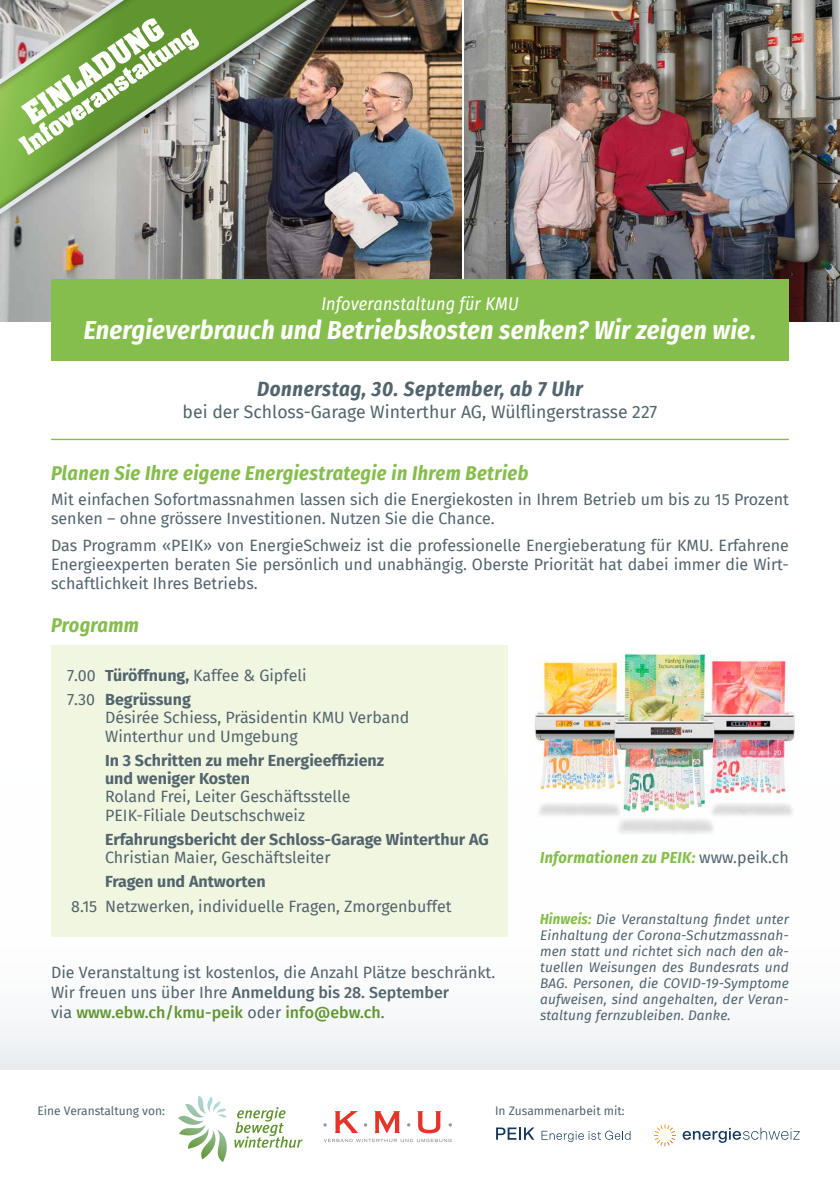
<style>
.page{position:relative;width:840px;height:1191px;background:#fff}
.page>*{position:absolute;margin:0;border:0;box-sizing:border-box;transform-origin:0 0}
.t1{font:italic 700 26px "Fira Sans Condensed";letter-spacing:.01em;color:#fff}
.t2{font:italic 700 20.6px "Fira Sans Condensed";letter-spacing:.03em;color:#52646d}
.t3{font:italic 700 20px "Fira Sans Condensed";letter-spacing:.02em;color:#85be4c}
.t4{font:italic 18px "Fira Sans Condensed";letter-spacing:.01em;color:#fff}
.t5{font:17.6px "Fira Sans";color:#52646d}
.t6{font:16px/19px "Fira Sans";color:#52646d}
.t7{font:700 16px/18.4px "Fira Sans";color:#52646d}
.t8{font:italic 700 16px "Fira Sans Condensed";letter-spacing:.02em;color:#85be4c}
.t9{font:italic 13.6px/16px "Fira Sans";letter-spacing:.01em;color:#52646d;text-align:justify}
.t10{font:12px "Fira Sans";color:#52646d}
.s1{font-weight:700}
.s2{font-weight:500}
.s3{font-weight:500;color:#609530}
.s4{font-family:"Fira Sans";font-weight:400;font-style:normal;color:#52646d}
.s5{font-family:"Fira Sans Condensed";font-weight:700;font-size:14.6px;color:#85be4c}
</style>
<div class="page">
<img style="left:0;top:0;width:461px;height:322px">
<img style="left:464px;top:0;width:375px;height:322px">
<svg style="left:0;top:645px;width:839px;height:424px"></svg>
<svg style="left:496px;top:1127px;width:38px;height:12px"></svg>
<svg style="left:541px;top:1130px;width:89px;height:12px"></svg>
<svg style="left:682px;top:1127px;width:117px;height:15px"></svg>
<svg style="left:654px;top:1124px;width:21px;height:22px"></svg>
<svg style="left:178px;top:1095px;width:124px;height:67px"></svg>
<svg style="left:323px;top:1111px;width:128px;height:31px"></svg>
<div style="left:51px;top:280px;width:737px;height:81px;background:#85be4c"></div>
<hr style="left:51px;top:439px;width:737px;height:1px;background:#85be4c">
<div style="left:51px;top:646px;width:456px;height:291px;background:#f1f6e1"></div>
<img style="left:391px;top:0;width:25px;height:248px">
<img style="left:0;top:0;width:391px;height:285px">
<svg style="left:18px;top:18px;width:181px;height:137px"></svg>
<p class="t4" style="left:321px;top:291px;width:199px">Infoveranstaltung für KMU</p>
<h1 class="t1" style="left:84px;top:309px;width:673px">Energieverbrauch und Betriebskosten senken? Wir zeigen wie.</h1>
<p class="t2" style="left:257px;top:371px;width:327px">Donnerstag, 30. September, ab 7 Uhr</p>
<p class="t5" style="left:182px;top:399px;width:476px">bei der Schloss-Garage Winterthur AG, Wülflingerstrasse 227</p>
<p class="t3" style="left:51px;top:456px;width:478px">Planen Sie Ihre eigene Energiestrategie in Ihrem Betrieb</p>
<p class="t6" style="left:51px;top:489px;width:739px">Mit einfachen Sofortmassnahmen lassen sich die Energiekosten in Ihrem Betrieb um bis zu 15 Prozent senken – ohne grössere Investitionen. Nutzen Sie die Chance.</p>
<p class="t6" style="left:51px;top:536px;width:739px;text-align:justify">Das Programm «PEIK» von EnergieSchweiz ist die professionelle Energieberatung für KMU. Erfahrene Energieexperten beraten Sie persönlich und unabhängig. Oberste Priorität hat dabei immer die Wirt&shy;schaftlichkeit Ihres Betriebs.</p>
<p class="t3" style="left:51px;top:608px;width:89px">Programm</p>
<p class="t6" style="left:67px;top:662px;width:241px;line-height:24px">7.00 <span class="s1">Türöffnung,</span> Kaffee &amp; Gipfeli<br>7.30 <span class="s1">Begrüssung</span></p>
<p class="t6" style="left:105px;top:708px;width:305px;line-height:18.4px">Désirée Schiess, Präsidentin KMU Verband<br>Winterthur und Umgebung</p>
<p class="t7" style="left:105px;top:749px;width:280px">In 3 Schritten zu mehr Energieeffizienz und weniger Kosten</p>
<p class="t6" style="left:105px;top:787px;width:247px;line-height:18.4px">Roland Frei, Leiter Geschäftsstelle<br>PEIK-Filiale Deutschschweiz</p>
<p class="t7" style="left:105px;top:829px;width:385px">Erfahrungsbericht der Schloss-Garage Winterthur AG</p>
<p class="t6" style="left:105px;top:848px;width:227px">Christian Maier, Geschäftsleiter</p>
<p class="t7" style="left:105px;top:871px;width:162px">Fragen und Antworten</p>
<p class="t6" style="left:71px;top:896px;width:381px">8.15 Netzwerken, individuelle Fragen, Zmorgenbuffet</p>
<p class="t6" style="left:51px;top:962px;width:445px;line-height:20px">Die Veranstaltung ist kostenlos, die Anzahl Plätze beschränkt.<br>Wir freuen uns über Ihre <span class="s2">Anmeldung bis 28. September<br></span>via <span class="s3">www.ebw.ch/kmu-peik</span> oder <span class="s3">info@ebw.ch</span>.</p>
<p class="t8" style="left:540px;top:843px;width:250px">Informationen zu PEIK: <span class="s4">www.peik.ch</span></p>
<p class="t9" style="left:540px;top:911px;width:250px"><span class="s5">Hinweis:</span> Die Veranstaltung findet unter Einhaltung der Corona-Schutzmassnah&shy;men statt und richtet sich nach den ak&shy;tuellen Weisungen des Bundesrats und BAG. Personen, die COVID-19-Symptome aufweisen, sind angehalten, der Veran&shy;staltung fernzubleiben. Danke.</p>
<p class="t10" style="left:37px;top:1101px;width:129px">Eine Veranstaltung von:</p>
<p class="t10" style="left:495px;top:1101px;width:131px">In Zusammenarbeit mit:</p>
</div>
